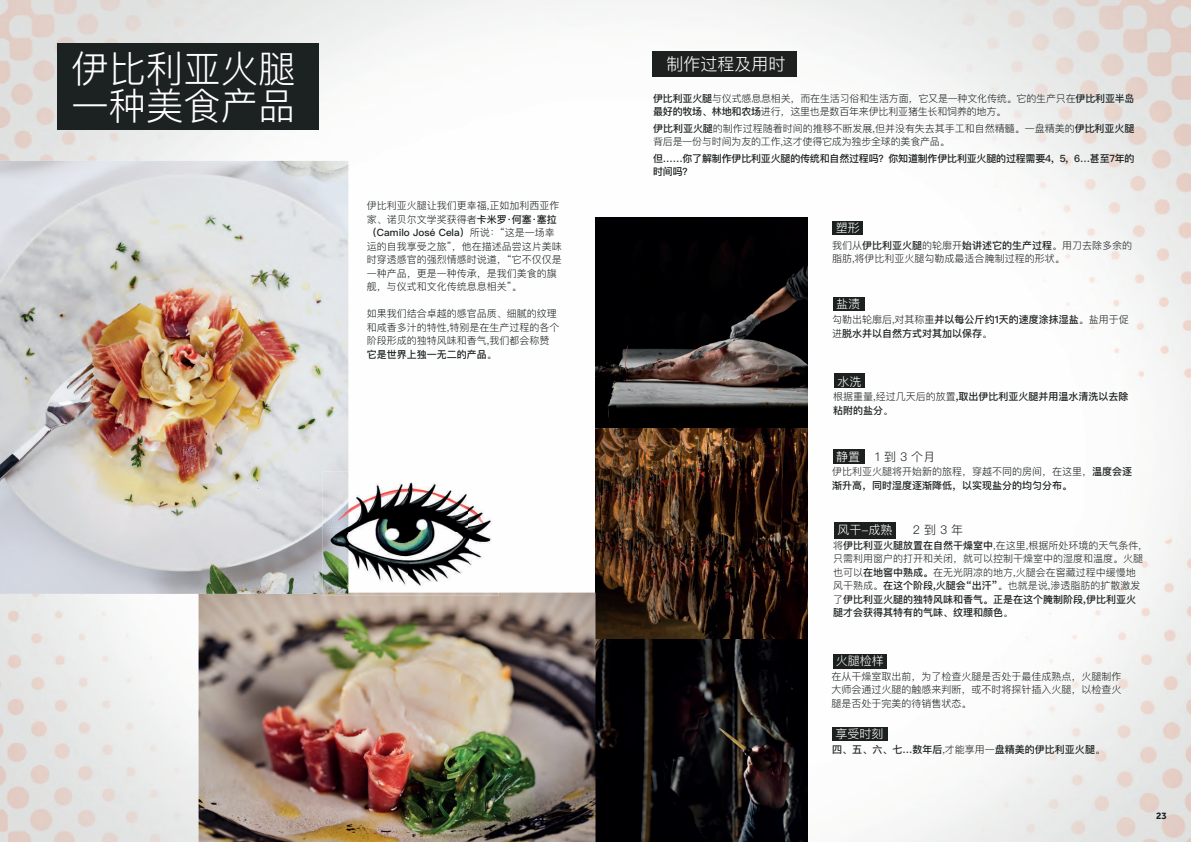
<style>
.page{position:relative;width:1191px;height:842px;background:#fff}
.page>*{position:absolute;margin:0;border:0;box-sizing:border-box;transform-origin:0 0}
.t1{font:300 37.3px/37px "Ping Fang SC";color:#fff}
.t2{font:300 17px "Ping Fang SC";color:#fff}
.t3{font:300 12px "Ping Fang SC";color:#fff}
.t4{font:300 12px "Ping Fang SC";color:#1c2120}
.t5{font:300 10px/13.5px "Ping Fang SC";color:#1c2120}
.t6{font:300 10px/13.5px "Ping Fang SC";color:#1c2121}
.t7{font:500 10px/13.5px "Ping Fang SC";color:#1c2120}
.t8{font:300 10px/13px "Ping Fang SC";letter-spacing:-.02em;color:#1c2120}
.t9{font:500 10px/13px "Ping Fang SC";letter-spacing:-.02em;color:#1c2120}
.t10{font:700 10px "Effra";color:#1c2120}
.s1{font-weight:500}
.s2{font-weight:300}
</style>
<div class="page">
<img style="left:0;top:0;width:1191px;height:842px">
<div style="left:832px;top:221px;width:31px;height:13px;background:#1c2120"></div>
<div style="left:833px;top:297px;width:32px;height:14px;background:#1c2120"></div>
<div style="left:834px;top:374px;width:31px;height:14px;background:#1c2120"></div>
<div style="left:834px;top:522px;width:62px;height:17px;background:#1c2120"></div>
<div style="left:832px;top:654px;width:54px;height:14px;background:#1c2120"></div>
<div style="left:832px;top:727px;width:55px;height:14px;background:#1c2120"></div>
<div style="left:652px;top:51px;width:144px;height:26px;background:#1c2120"></div>
<div style="left:833px;top:450px;width:32px;height:14px;background:#1c2120"></div>
<img style="left:595px;top:217px;width:212px;height:625px">
<div style="left:57px;top:43px;width:262px;height:87px;background:#1c2121"></div>
<img style="left:198px;top:593px;width:397px;height:249px">
<img style="left:0;top:161px;width:348px;height:433px">
<img style="left:323px;top:471px;width:175px;height:125px">
<h1 class="t1" style="left:72px;top:49px;width:226px">伊比利亚火腿一种美食产品</h1>
<p class="t6" style="left:367px;top:199px;width:196px">伊比利亚火腿让我们更幸福,正如加利西亚作家、诺贝尔文学奖获得者<span class="s1">卡米罗·何塞·塞拉（Camilo José Cela）</span>所说：“这是一场幸运的自我享受之旅”，他在描述品尝这片美味时穿透感官的强烈情感时说道，“它不仅仅是一种产品，更是一种传承，是我们美食的旗舰，与仪式和文化传统息息相关”。</p>
<p class="t6" style="left:367px;top:307px;width:194px">如果我们结合卓越的感官品质、细腻的纹理和咸香多汁的特性,特别是在生产过程的各个阶段形成的独特风味和香气,我们都会称赞<span class="s1">它是世界上独一无二的产品</span>。</p>
<h2 class="t2" style="left:666px;top:53px;width:120px">制作过程及用时</h2>
<p class="t8" style="left:653px;top:91px;width:483px"><span class="s1">伊比利亚火腿</span>与仪式感息息相关，而在生活习俗和生活方面，它又是一种文化传统。它的生产只在<span class="s1">伊比利亚半岛最好的牧场、林地和农场</span>进行，这里也是数百年来伊比利亚猪生长和饲养的地方。</p>
<p class="t5" style="left:653px;top:121px;width:483px;line-height:13px"><span class="s1">伊比利亚火腿</span>的制作过程随着时间的推移不断发展,但并没有失去其手工和自然精髓。一盘精美的<span class="s1">伊比利亚火腿</span>背后是一份与时间为友的工作,这才使得它成为独步全球的美食产品。</p>
<p class="t9" style="left:653px;top:151px;width:483px">但……你了解制作伊比利亚火腿的传统和自然过程吗？你知道制作伊比利亚火腿的过程需要4, 5, 6…甚至7年的时间吗？</p>
<p class="t3" style="left:836px;top:220px;width:25px">塑形</p>
<p class="t5" style="left:832px;top:238px;width:302px">我们从<span class="s1">伊比利亚火腿</span>的轮廓开<span class="s1">始讲述它的生产过程</span>。用刀去除多余的脂肪,将伊比利亚火腿勾勒成最适合腌制过程的形状。</p>
<p class="t3" style="left:836px;top:296px;width:25px">盐渍</p>
<p class="t7" style="left:832px;top:313px;width:298px"><span class="s2">勾勒出轮廓后,对其称重</span>并以每公斤约1天的速度涂抹湿盐<span class="s2">。盐用于促进</span>脱水并以自然方式对其加以保存<span class="s2">。</span></p>
<p class="t3" style="left:837px;top:374px;width:25px">水洗</p>
<p class="t7" style="left:833px;top:390px;width:297px"><span class="s2">根据重量,经过几天后的放置</span>,取出伊比利亚火腿并用温水清洗以去除粘附的盐分<span class="s2">。</span></p>
<p class="t3" style="left:836px;top:449px;width:25px">静置</p>
<p class="t7" style="left:832px;top:465px;width:302px"><span class="s2">伊比利亚火腿将开始新的旅程，穿越不同的房间，在这里，</span>温度会逐渐升高，同时湿度逐渐降低，以实现盐分的均匀分布。</p>
<p class="t4" style="left:875px;top:449px;width:61px">1 到 3 个月</p>
<p class="t3" style="left:837px;top:523px;width:57px">风干-成熟</p>
<p class="t4" style="left:913px;top:523px;width:52px">2 到 3 年</p>
<p class="t5" style="left:833px;top:538px;width:311px">将<span class="s1">伊比利亚火腿放置在自然干燥室中</span>,在这里,根据所处环境的天气条件,只需利用窗户的打开和关闭，就可以控制干燥室中的湿度和温度。火腿也可以<span class="s1">在地窖中熟成。</span>在无光阴凉的地方,火腿会在窖藏过程中缓慢地风干熟成。<span class="s1">在这个阶段,火腿会“出汗”</span>。也就是说,渗透脂肪的扩散激发了<span class="s1">伊比利亚火腿的独特风味和香气。正是在这个腌制阶段,伊比利亚火腿才会获得其特有的气味、纹理和颜色</span>。</p>
<p class="t3" style="left:835px;top:653px;width:49px">火腿检样</p>
<p class="t5" style="left:831px;top:669px;width:292px;text-align:justify">在从干燥室取出前，为了检查火腿是否处于最佳成熟点，火腿制作大师会通过火腿的触感来判断，或不时将探针插入火腿，以检查火腿是否处于完美的待销售状态。</p>
<p class="t3" style="left:835px;top:727px;width:49px">享受时刻</p>
<p class="t7" style="left:832px;top:742px;width:274px">四、五、六、七…数年后<span class="s2">,才能享用一</span>盘精美的伊比利亚火腿<span class="s2">。</span></p>
<p class="t10" style="left:1156px;top:809px;width:12px">23</p>
</div>
